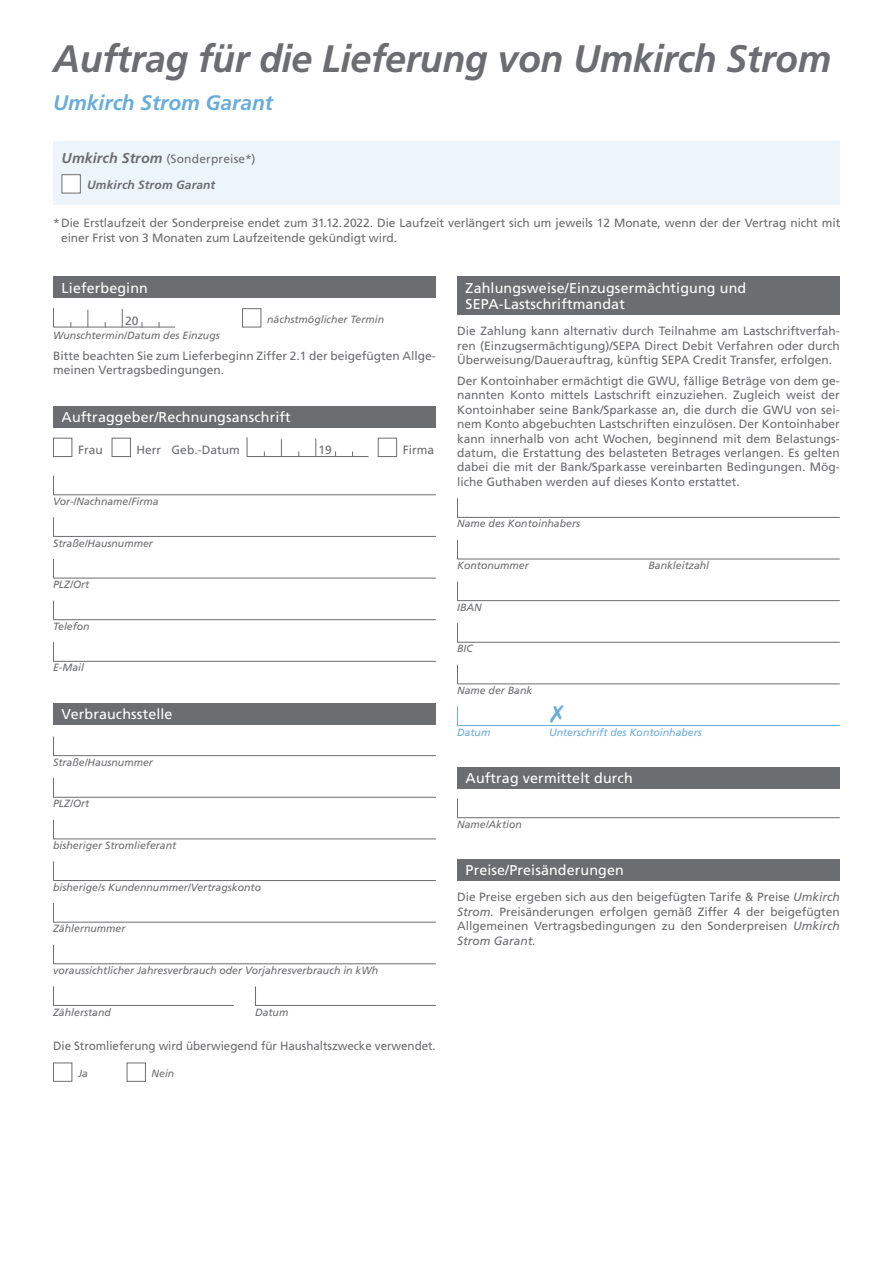
<style>
.page{position:relative;width:893px;height:1263px;background:#fff}
.page>*{position:absolute;margin:0;border:0;box-sizing:border-box;transform-origin:0 0}
.t1{font:italic 700 38.25px "Frutiger";letter-spacing:-.01em;color:#6c6d70}
.t2{font:italic 700 21px "Frutiger";color:#6aadd8}
.t3{font:14.25px/16.5px "Frutiger";letter-spacing:.01em;color:#fff}
.Grund{font:12px/14.4px "Frutiger";color:#6c6d70;text-align:justify}
.Unterzeile_Linie{font:12px "Frutiger";letter-spacing:-.005em;color:#6c6d70}
.Grund-2{font:italic 700 12px "Frutiger";letter-spacing:.015em;color:#6c6d70}
.Unterzeile_Linie-2{font:italic 10.5px "Frutiger";color:#6c6d70}
.Feld{font:italic 10.5px "Frutiger";color:#6c6d70}
.Grund-3{font:italic 10.5px "Frutiger";color:#6aadd8}
.Grund-4{font:italic 10.5px "Frutiger";color:#6c6d70}
.s1{font-weight:700;font-style:italic;font-size:14.25px}
.s2{font-style:italic}
</style>
<div class="page">
<div style="left:457px;top:276px;width:383px;height:39px;background:#6c6d70"></div>
<svg style="left:457px;top:498px;width:1px;height:19px"></svg>
<hr style="left:457px;top:517px;width:383px;height:1px;background:#6c6d70">
<svg style="left:457px;top:540px;width:1px;height:19px"></svg>
<hr style="left:457px;top:559px;width:383px;height:1px;background:#6c6d70">
<svg style="left:457px;top:581px;width:1px;height:19px"></svg>
<hr style="left:457px;top:600px;width:383px;height:1px;background:#6c6d70">
<svg style="left:457px;top:623px;width:1px;height:19px"></svg>
<hr style="left:457px;top:642px;width:383px;height:1px;background:#6c6d70">
<svg style="left:457px;top:665px;width:1px;height:18px"></svg>
<hr style="left:457px;top:683px;width:383px;height:1px;background:#6c6d70">
<svg style="left:457px;top:706px;width:1px;height:19px"></svg>
<hr style="left:457px;top:725px;width:383px;height:1px;background:#6aadd8">
<div style="left:457px;top:767px;width:383px;height:21px;background:#6c6d70"></div>
<svg style="left:457px;top:798px;width:1px;height:19px"></svg>
<hr style="left:457px;top:817px;width:383px;height:1px;background:#6c6d70">
<div style="left:457px;top:859px;width:383px;height:21px;background:#6c6d70"></div>
<div style="left:53px;top:276px;width:383px;height:22px;background:#6c6d70"></div>
<svg style="left:53px;top:308px;width:1px;height:19px"></svg>
<hr style="left:53px;top:327px;width:122px;height:1px;background:#6c6d70">
<svg style="left:87px;top:310px;width:1px;height:17px"></svg>
<svg style="left:122px;top:309px;width:1px;height:18px"></svg>
<div style="left:242px;top:308px;width:19px;height:19px;border:1px solid #6c6d70"></div>
<div style="left:53px;top:406px;width:383px;height:21px;background:#6c6d70"></div>
<div style="left:53px;top:438px;width:19px;height:19px;border:1px solid #6c6d70"></div>
<div style="left:112px;top:438px;width:19px;height:19px;border:1px solid #6c6d70"></div>
<svg style="left:247px;top:437px;width:1px;height:19px"></svg>
<hr style="left:247px;top:456px;width:122px;height:1px;background:#6c6d70">
<svg style="left:281px;top:439px;width:1px;height:17px"></svg>
<svg style="left:315px;top:438px;width:1px;height:18px"></svg>
<div style="left:378px;top:438px;width:19px;height:19px;border:1px solid #6c6d70"></div>
<svg style="left:53px;top:476px;width:1px;height:18px"></svg>
<hr style="left:53px;top:494px;width:383px;height:1px;background:#6c6d70">
<svg style="left:53px;top:517px;width:1px;height:19px"></svg>
<hr style="left:53px;top:536px;width:383px;height:1px;background:#6c6d70">
<svg style="left:53px;top:559px;width:1px;height:19px"></svg>
<hr style="left:53px;top:578px;width:383px;height:1px;background:#6c6d70">
<svg style="left:53px;top:600px;width:1px;height:19px"></svg>
<hr style="left:53px;top:619px;width:383px;height:1px;background:#6c6d70">
<svg style="left:53px;top:642px;width:1px;height:19px"></svg>
<hr style="left:53px;top:661px;width:383px;height:1px;background:#6c6d70">
<div style="left:53px;top:703px;width:383px;height:21px;background:#6c6d70"></div>
<svg style="left:53px;top:736px;width:1px;height:19px"></svg>
<hr style="left:53px;top:755px;width:383px;height:1px;background:#6c6d70">
<svg style="left:53px;top:778px;width:1px;height:19px"></svg>
<hr style="left:53px;top:797px;width:383px;height:1px;background:#6c6d70">
<svg style="left:53px;top:820px;width:1px;height:18px"></svg>
<hr style="left:53px;top:838px;width:383px;height:1px;background:#6c6d70">
<svg style="left:53px;top:861px;width:1px;height:19px"></svg>
<hr style="left:53px;top:880px;width:383px;height:1px;background:#6c6d70">
<svg style="left:53px;top:903px;width:1px;height:19px"></svg>
<hr style="left:53px;top:922px;width:383px;height:1px;background:#6c6d70">
<svg style="left:53px;top:945px;width:1px;height:18px"></svg>
<hr style="left:53px;top:963px;width:383px;height:1px;background:#6c6d70">
<svg style="left:53px;top:986px;width:1px;height:19px"></svg>
<hr style="left:53px;top:1005px;width:181px;height:1px;background:#6c6d70">
<svg style="left:255px;top:986px;width:1px;height:19px"></svg>
<hr style="left:255px;top:1005px;width:181px;height:1px;background:#6c6d70">
<div style="left:53px;top:1062px;width:19px;height:20px;border:1px solid #6c6d70"></div>
<div style="left:127px;top:1062px;width:19px;height:20px;border:1px solid #6c6d70"></div>
<div style="left:53px;top:141px;width:787px;height:64px;background:#eef5fa"></div>
<div style="left:62px;top:174px;width:19px;height:19px;background:#fff;border:1px solid #6c6d70"></div>
<p class="t1" style="left:53px;top:37px;width:779px">Auftrag für die Lieferung von Umkirch Strom</p>
<p class="t2" style="left:53px;top:91px;width:221px">Umkirch Strom Garant</p>
<p class="Grund" style="left:62px;top:151px;width:195px"><span class="s1">Umkirch Strom</span> (Sonderpreise*)</p>
<p class="Grund-2" style="left:87px;top:178px;width:130px">Umkirch Strom Garant</p>
<p class="Grund" style="left:61px;top:216px;width:781px;text-indent:-8px">* Die Erstlaufzeit der Sonderpreise endet zum 31.12.2022. Die Laufzeit verlängert sich um jeweils 12 Monate, wenn der der Vertrag nicht mit einer Frist von 3 Monaten zum Laufzeitende gekündigt wird.</p>
<p class="t3" style="left:62px;top:279px;width:88px">Lieferbeginn</p>
<p class="Grund" style="left:125px;top:313px;width:15px">20</p>
<p class="Feld" style="left:267px;top:313px;width:119px">nächstmöglicher Termin</p>
<p class="Unterzeile_Linie-2" style="left:53px;top:329px;width:168px">Wunschtermin/Datum des Einzugs</p>
<p class="Grund" style="left:53px;top:349px;width:384px">Bitte beachten Sie zum Lieferbeginn Ziffer 2.1 der beigefügten Allge&shy;meinen Vertragsbedingungen.</p>
<p class="t3" style="left:62px;top:409px;width:231px">Auftraggeber/Rechnungsanschrift</p>
<p class="Grund" style="left:78px;top:442px;width:26px">Frau</p>
<p class="Grund" style="left:137px;top:442px;width:105px">Herr Geb.-Datum</p>
<p class="Grund" style="left:318px;top:443px;width:15px">19</p>
<p class="Grund" style="left:403px;top:442px;width:33px">Firma</p>
<p class="Unterzeile_Linie-2" style="left:53px;top:495px;width:107px">Vor-/Nachname/Firma</p>
<p class="Unterzeile_Linie-2" style="left:53px;top:537px;width:101px">Straße/Hausnummer</p>
<p class="Unterzeile_Linie-2" style="left:53px;top:578px;width:38px">PLZ/Ort</p>
<p class="Unterzeile_Linie-2" style="left:53px;top:620px;width:38px">Telefon</p>
<p class="Unterzeile_Linie-2" style="left:53px;top:662px;width:32px">E-Mail</p>
<p class="t3" style="left:62px;top:706px;width:112px">Verbrauchsstelle</p>
<p class="Unterzeile_Linie-2" style="left:53px;top:756px;width:101px">Straße/Hausnummer</p>
<p class="Unterzeile_Linie-2" style="left:53px;top:798px;width:38px">PLZ/Ort</p>
<p class="Unterzeile_Linie-2" style="left:53px;top:839px;width:125px">bisheriger Stromlieferant</p>
<p class="Unterzeile_Linie-2" style="left:53px;top:881px;width:209px">bisherige/s Kundennummer/Vertragskonto</p>
<p class="Grund-4" style="left:53px;top:922px;width:74px">Zählernummer</p>
<p class="Unterzeile_Linie-2" style="left:53px;top:964px;width:327px">voraussichtlicher Jahresverbrauch oder Vorjahresverbrauch in kWh</p>
<p class="Feld" style="left:53px;top:1006px;width:59px">Zählerstand</p>
<p class="Feld" style="left:255px;top:1006px;width:35px">Datum</p>
<p class="Unterzeile_Linie" style="left:53px;top:1038px;width:384px">Die Stromlieferung wird überwiegend für Haushaltszwecke verwendet.</p>
<p class="Feld" style="left:78px;top:1067px;width:11px">Ja</p>
<p class="Feld" style="left:152px;top:1067px;width:24px">Nein</p>
<p class="t3" style="left:466px;top:279px;width:282px">Zahlungsweise/Einzugsermächtigung und<br>SEPA-Lastschriftmandat</p>
<p class="Grund" style="left:457px;top:324px;width:384px">Die Zahlung kann alternativ durch Teilnahme am Lastschriftverfah&shy;ren (Einzugsermächtigung)/SEPA Direct Debit Verfahren oder durch Überweisung/Dauerauftrag, künftig SEPA Credit Transfer, erfolgen.</p>
<p class="Grund" style="left:457px;top:374px;width:384px">Der Kontoinhaber ermächtigt die GWU, fällige Beträge von dem ge&shy;nannten Konto mittels Lastschrift einzuziehen. Zugleich weist der Kontoinhaber seine Bank/Sparkasse an, die durch die GWU von sei&shy;nem Konto abgebuchten Lastschriften einzulösen. Der Kontoinhaber kann innerhalb von acht Wochen, beginnend mit dem Belastungs&shy;datum, die Erstattung des belasteten Betrages verlangen. Es gelten dabei die mit der Bank/Sparkasse vereinbarten Bedingungen. Mög&shy;liche Guthaben werden auf dieses Konto erstattet.</p>
<p class="Unterzeile_Linie-2" style="left:457px;top:518px;width:125px">Name des Kontoinhabers</p>
<p class="Unterzeile_Linie-2" style="left:457px;top:559px;width:73px">Kontonummer</p>
<p class="Unterzeile_Linie-2" style="left:648px;top:559px;width:62px">Bankleitzahl</p>
<p class="Unterzeile_Linie-2" style="left:457px;top:601px;width:26px">IBAN</p>
<p class="Unterzeile_Linie-2" style="left:457px;top:643px;width:17px">BIC</p>
<p class="Unterzeile_Linie-2" style="left:457px;top:684px;width:77px">Name der Bank</p>
<p class="Grund-3" style="left:457px;top:726px;width:35px">Datum</p>
<p class="Grund-3" style="left:549px;top:726px;width:154px">Unterschrift des Kontoinhabers</p>
<p class="t3" style="left:466px;top:770px;width:169px">Auftrag vermittelt durch</p>
<p class="Unterzeile_Linie-2" style="left:457px;top:818px;width:66px">Name/Aktion</p>
<p class="t3" style="left:466px;top:862px;width:160px">Preise/Preisänderungen</p>
<p class="Grund" style="left:457px;top:890px;width:384px">Die Preise ergeben sich aus den beigefügten Tarife &amp; Preise <span class="s2">Umkirch Strom.</span> Preisänderungen erfolgen gemäß Ziffer 4 der beigefügten Allgemeinen Vertragsbedingungen zu den Sonderpreisen <span class="s2">Umkirch Strom Garant.</span></p>
</div>
